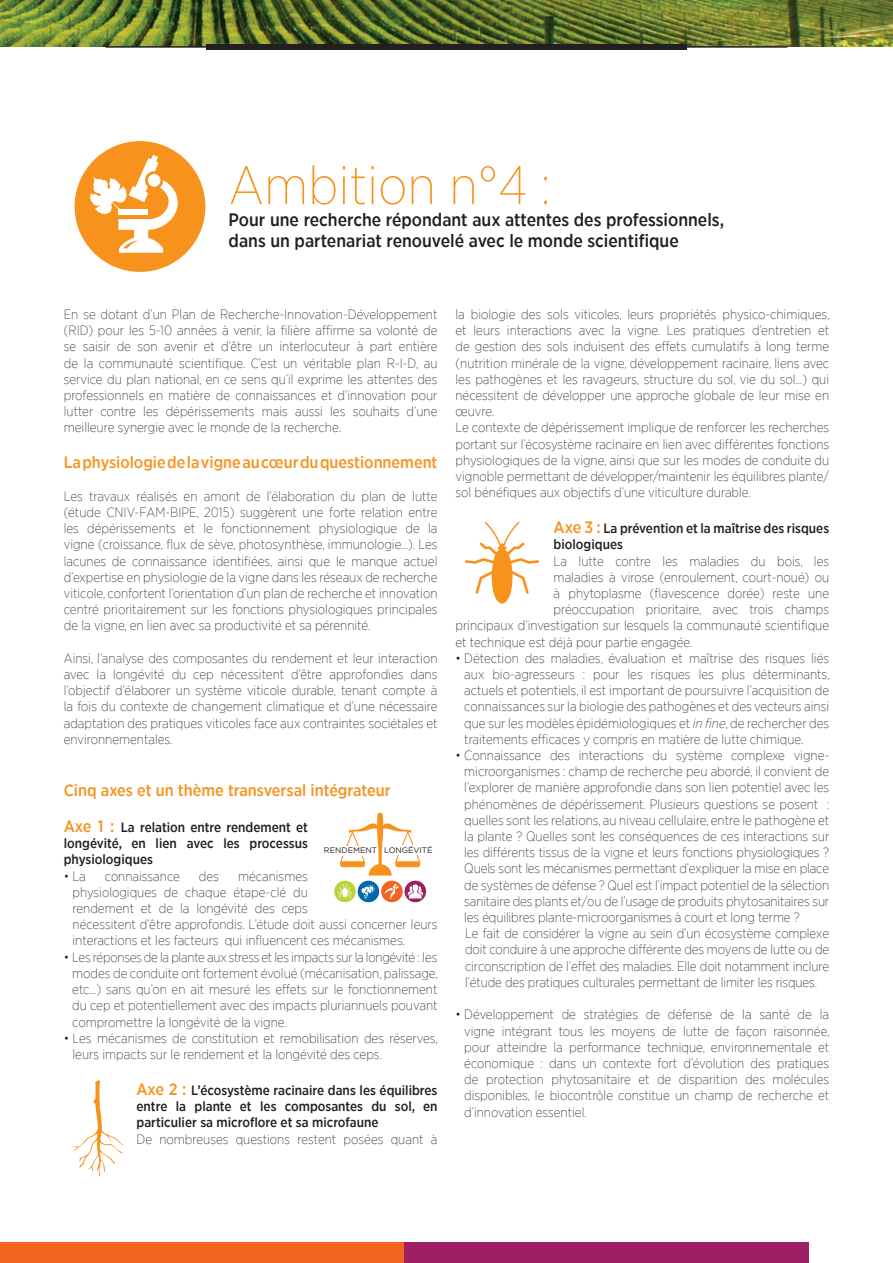
<style>
.page{position:relative;width:893px;height:1263px;background:#fff}
.page>*{position:absolute;margin:0;border:0;box-sizing:border-box;transform-origin:0 0}
.t1{font:200 54px "Gotham Narrow";color:#f7931d}
.t2{font:500 18px/21.6px "Gotham Narrow";color:#231f20}
.t3{font:500 16.5px "Gotham Narrow";color:#f7931d}
.t4{font:900 15.9px "Gotham";letter-spacing:-.01em;color:#231f20}
.t5{font:200 13.5px/16.2px "Gotham Narrow";color:#231f20;text-align:justify}
.t6{font:500 13.5px/16.2px "Gotham Narrow";color:#231f20;text-align:justify}
.t7{font:7.95px "Gotham";color:#231f20}
.s1{font-size:16.5px;color:#f7931d}
.s2{font-style:italic}
.s3{color:#fff}
</style>
<div class="page">
<div style="left:75px;top:141px;width:130px;height:131px;background:#f7931d;border-radius:50%"></div>
<svg style="left:90px;top:155px;width:88px;height:98px"></svg>
<div style="left:118px;top:209px;width:30px;height:6px;background:#fff"></div>
<div style="left:148px;top:174px;width:13px;height:13px;background:#fff;border-radius:50%"></div>
<div style="left:0;top:1243px;width:404px;height:20px;background:#f36421"></div>
<div style="left:404px;top:1243px;width:405px;height:20px;background:#9e1f62"></div>
<img style="left:0;top:0;width:893px;height:47px">
<hr style="left:106px;top:46px;width:681px;height:2px;background:#231f20">
<div style="left:206px;top:44px;width:481px;height:6px;background:#231f20"></div>
<svg style="left:340px;top:813px;width:80px;height:63px"></svg>
<div style="left:320px;top:846px;width:55px;height:9px;background:#fff"></div>
<div style="left:385px;top:845px;width:52px;height:10px;background:#fff"></div>
<div style="left:334px;top:881px;width:22px;height:21px;background:#b9d539;border-radius:50%"></div>
<div style="left:358px;top:881px;width:21px;height:21px;background:#0067aa;border-radius:50%"></div>
<svg style="left:361px;top:884px;width:14px;height:15px"></svg>
<div style="left:381px;top:881px;width:22px;height:21px;background:#f36421;border-radius:50%"></div>
<svg style="left:385px;top:884px;width:14px;height:15px"></svg>
<svg style="left:405px;top:881px;width:21px;height:21px"></svg>
<svg style="left:408px;top:884px;width:15px;height:14px"></svg>
<svg style="left:338px;top:884px;width:14px;height:14px"></svg>
<svg style="left:71px;top:1080px;width:53px;height:96px"></svg>
<svg style="left:465px;top:522px;width:74px;height:82px"></svg>
<h1 class="t1" style="left:229px;top:153px;width:323px">Ambition n°4 :</h1>
<h2 class="t2" style="left:229px;top:208px;width:497px">Pour une recherche répondant aux attentes des professionnels, dans un partenariat renouvelé avec le monde scientifique</h2>
<p class="t5" style="left:455px;top:306px;width:376px;text-align:left">la biologie des sols viticoles, leurs propriétés physico-chimiques, et leurs interactions avec la vigne. Les pratiques d’entretien et de gestion des sols induisent des effets cumulatifs à long terme (nutrition minérale de la vigne, développement racinaire, liens avec les pathogènes et les ravageurs, structure du sol, vie du sol…) qui nécessitent de développer une approche globale de leur mise en œuvre.<br>Le contexte de dépérissement implique de renforcer les recherches portant sur l’écosystème racinaire en lien avec différentes fonctions physiologiques de la vigne, ainsi que sur les modes de conduite du vignoble permettant de développer/maintenir les équilibres plante/ sol bénéfiques aux objectifs d’une viticulture durable.</p>
<p class="t6" style="left:554px;top:520px;width:277px"><span class="s1">Axe 3 :</span> La prévention et la maîtrise des risques biologiques</p>
<p class="t5" style="left:554px;top:552px;width:277px">La lutte contre les maladies du bois, les</p>
<p class="t5" style="left:554px;top:569px;width:277px">maladies à virose (enroulement, court-noué) ou</p>
<p class="t5" style="left:554px;top:585px;width:277px">à phytoplasme (flavescence dorée) reste une</p>
<p class="t5" style="left:554px;top:601px;width:277px">préoccupation prioritaire, avec trois champs</p>
<p class="t5" style="left:455px;top:617px;width:375px">principaux d’investigation sur lesquels la communauté scientifique</p>
<p class="t5" style="left:455px;top:633px;width:238px">et technique est déjà pour partie engagée.</p>
<p class="t5" style="left:464px;top:650px;width:367px;text-indent:-9px">• Détection des maladies, évaluation et maîtrise des risques liés aux bio-agresseurs : pour les risques les plus déterminants, actuels et potentiels, il est important de poursuivre l’acquisition de connaissances sur la biologie des pathogènes et des vecteurs ainsi que sur les modèles épidémiologiques et <span class="s2">in fine</span>, de rechercher des traitements efficaces y compris en matière de lutte chimique.</p>
<p class="t5" style="left:464px;top:747px;width:366px;text-align:left;text-indent:-9px">• Connaissance des interactions du système complexe vigne&shy;microorganismes : champ de recherche peu abordé, il convient de l’explorer de manière approfondie dans son lien potentiel avec les phénomènes de dépérissement. Plusieurs questions se posent : quelles sont les relations, au niveau cellulaire, entre le pathogène et la plante ? Quelles sont les conséquences de ces interactions sur les différents tissus de la vigne et leurs fonctions physiologiques ?<br>Quels sont les mécanismes permettant d’expliquer la mise en place de systèmes de défense ? Quel est l’impact potentiel de la sélection sanitaire des plants et/ou de l’usage de produits phytosanitaires sur les équilibres plante-microorganismes à court et long terme ?<br>Le fait de considérer la vigne au sein d’un écosystème complexe doit conduire à une approche différente des moyens de lutte ou de circonscription de l’effet des maladies. Elle doit notamment inclure l’étude des pratiques culturales permettant de limiter les risques.</p>
<p class="t5" style="left:464px;top:1006px;width:367px;text-indent:-9px">• Développement de stratégies de défense de la santé de la vigne intégrant tous les moyens de lutte de façon raisonnée, pour atteindre la performance technique, environnementale et économique : dans un contexte fort d’évolution des pratiques de protection phytosanitaire et de disparition des molécules disponibles, le biocontrôle constitue un champ de recherche et d’innovation essentiel.</p>
<p class="t5" style="left:64px;top:306px;width:375px">En se dotant d’un Plan de Recherche-Innovation-Développement (RID) pour les 5-10 années à venir, la filière affirme sa volonté de se saisir de son avenir et d’être un interlocuteur à part entière de la communauté scientifique. C’est un véritable plan R-I-D, au service du plan national, en ce sens qu’il exprime les attentes des professionnels en matière de connaissances et d’innovation pour lutter contre les dépérissements mais aussi les souhaits d’une meilleure synergie avec le monde de la recherche.</p>
<p class="t3" style="left:64px;top:452px;width:375px">La physiologie de la vigne au cœur du questionnement</p>
<p class="t5" style="left:64px;top:488px;width:375px">Les travaux réalisés en amont de l’élaboration du plan de lutte (étude CNIV-FAM-BIPE, 2015) suggèrent une forte relation entre les dépérissements et le fonctionnement physiologique de la vigne (croissance, flux de sève, photosynthèse, immunologie...). Les lacunes de connaissance identifiées, ainsi que le manque actuel d’expertise en physiologie de la vigne dans les réseaux de recherche viticole, confortent l’orientation d’un plan de recherche et innovation centré prioritairement sur les fonctions physiologiques principales de la vigne, en lien avec sa productivité et sa pérennité.</p>
<p class="t5" style="left:64px;top:650px;width:375px">Ainsi, l’analyse des composantes du rendement et leur interaction avec la longévité du cep nécessitent d’être approfondies dans l’objectif d’élaborer un système viticole durable, tenant compte à la fois du contexte de changement climatique et d’une nécessaire adaptation des pratiques viticoles face aux contraintes sociétales et environnementales.</p>
<p class="t3" style="left:64px;top:780px;width:328px">Cinq axes et un thème transversal intégrateur</p>
<p class="t6" style="left:64px;top:819px;width:246px"><span class="s1">Axe 1 :</span> La relation entre rendement et longévité, en lien avec les processus physiologiques</p>
<p class="t5" style="left:64px;top:867px;width:24px">• La</p>
<p class="t5" style="left:105px;top:867px;width:77px">connaissance</p>
<p class="t5" style="left:199px;top:867px;width:22px">des</p>
<p class="t7" style="left:227px;top:547px;width:110px">RENDEMENT LONGÉVITÉ</p>
<p class="t4" style="left:254px;top:617px;width:52px">AXE <span class="s3">1</span></p>
<p class="t4" style="left:472px;top:618px;width:55px">AXE <span class="s3">3</span></p>
<p class="t4" style="left:570px;top:618px;width:56px">AXE <span class="s3">4</span></p>
<p class="t4" style="left:688px;top:618px;width:55px">AXE <span class="s3">5</span></p>
<p class="t7" style="left:324px;top:845px;width:110px">RENDEMENT LONGÉVITÉ</p>
<p class="t5" style="left:73px;top:867px;width:366px;text-align:left;text-indent:165px">mécanismes<br>physiologiques de chaque étape-clé du<br>rendement et de la longévité des ceps<br>nécessitent d’être approfondis. L’étude doit aussi concerner leurs interactions et les facteurs qui influencent ces mécanismes.</p>
<p class="t5" style="left:72px;top:948px;width:367px;text-indent:-9px">• Les réponses de la plante aux stress et les impacts sur la longévité : les modes de conduite ont fortement évolué (mécanisation, palissage, etc...) sans qu’on en ait mesuré les effets sur le fonctionnement du cep et potentiellement avec des impacts pluriannuels pouvant compromettre la longévité de la vigne.</p>
<p class="t5" style="left:73px;top:1029px;width:367px;text-indent:-9px">• Les mécanismes de constitution et remobilisation des réserves, leurs impacts sur le rendement et la longévité des ceps.</p>
<p class="t6" style="left:136px;top:1082px;width:302px"><span class="s1">Axe 2 :</span> L’écosystème racinaire dans les équilibres entre la plante et les composantes du sol, en particulier sa microflore et sa microfaune</p>
<p class="t5" style="left:136px;top:1130px;width:302px">De nombreuses questions restent posées quant à</p>
<p class="t4" style="left:351px;top:916px;width:52px">AXE <span class="s3">1</span></p>
<p class="t4" style="left:468px;top:917px;width:55px">AXE <span class="s3">2</span></p>
<p class="t4" style="left:569px;top:916px;width:55px">AXE <span class="s3">3</span></p>
<p class="t4" style="left:667px;top:916px;width:56px">AXE <span class="s3">4</span></p>
<p class="t4" style="left:785px;top:916px;width:55px">AXE <span class="s3">5</span></p>
</div>
